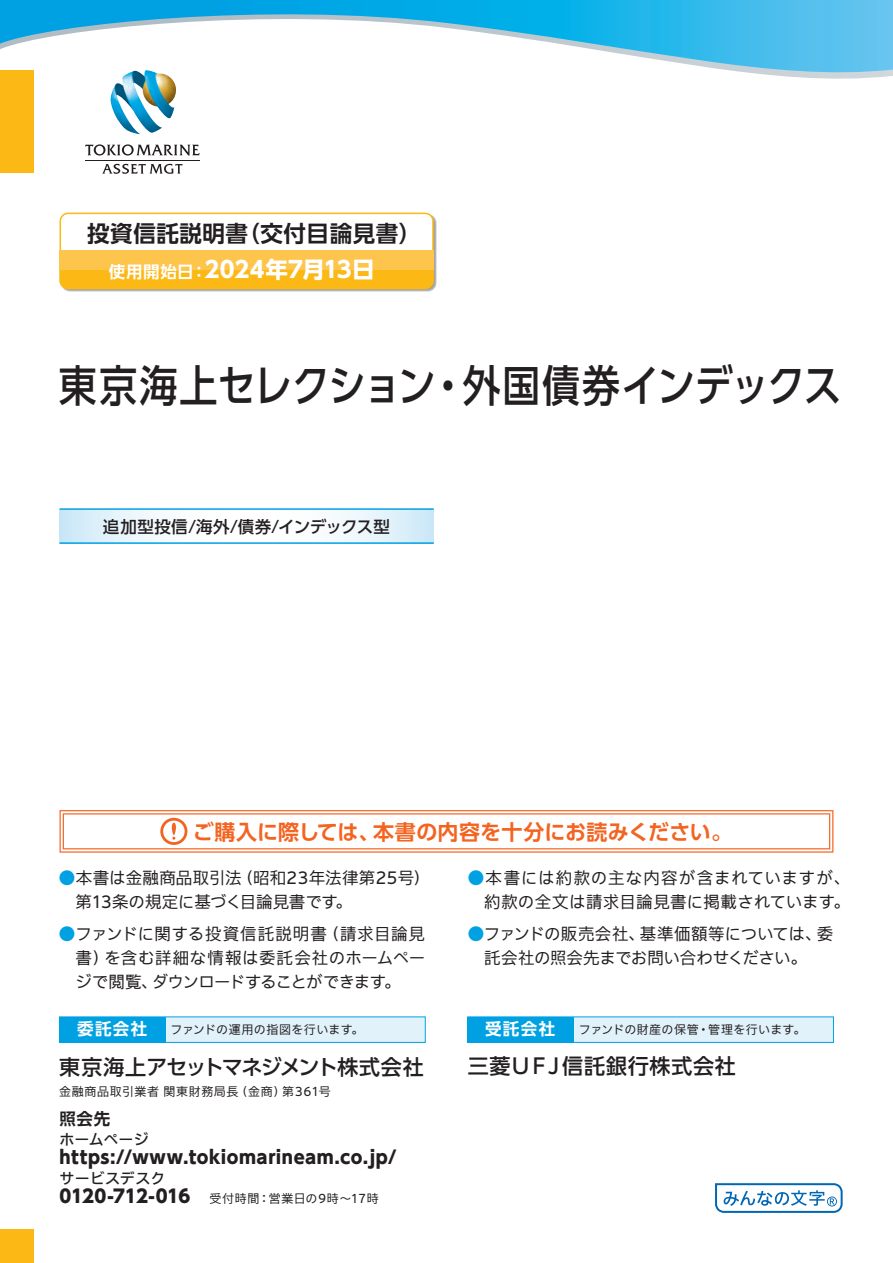
<style>
.page{position:relative;width:893px;height:1263px;background:#fff}
.page>*{position:absolute;margin:0;border:0;box-sizing:border-box;transform-origin:0 0}
.t1{font:500 43.5px "UD Shin Go Pro";color:#231f20;scale:.87 1}
.t2{font:700 22.5px "UD Shin Go Pro";letter-spacing:.01em;color:#fff}
.t3{font:700 22.5px "UD Shin Go Pro De";letter-spacing:.025em;color:#231f20}
.t4{font:700 21px "UD Shin Go Pro De";letter-spacing:.01em;color:#f36421}
.t5{font:500 21px "UD Shin Go Pro";letter-spacing:-.05em;color:#231f20}
.t6{font:500 21px "UD Shin Go Pro";letter-spacing:.035em;color:#231f20}
.t7{font:800 18px "UD Shin Go Pro";letter-spacing:.03em;color:#231f20}
.t8{font:100 16.5px/24px "Iwa UCDA Goth Std";letter-spacing:.005em;color:#231f20}
.t9{font:100 16.5px/24px "Iwa UCDA Goth Std";letter-spacing:.035em;color:#231f20;text-align:right}
.t10{font:100 16.5px/24px "Iwa UCDA Goth Std";letter-spacing:-.02em;color:#231f20;text-align:center}
.t11{font:500 16.5px "UD Shin Go Pro";letter-spacing:.015em;color:#231f20}
.t12{font:700 16.5px "UD Shin Go Pro De";letter-spacing:.085em;color:#fff}
.t13{font:700 16.5px "UD Shin Go Pro De";color:#231f20}
.t14{font:500 15px "Iwa UCDA Goth Std";color:#231f20}
.t15{font:100 12px "Iwa UCDA Goth Std";letter-spacing:.035em;color:#231f20}
.s1{font-family:"UD Shin Go Pro De";font-size:16.5px}
.s2{color:#00a1e3}
.s3{font-family:"UD Shin Go Pro";font-weight:800;font-size:18px}
</style>
<div class="page">
<svg style="left:0;top:0;width:893px;height:79px"></svg>
<div style="left:60px;top:1017px;width:365px;height:25px;background:#e1f2fb"></div>
<div style="left:59px;top:1016px;width:367px;height:27px;border:1px solid #00a1e3"></div>
<div style="left:60px;top:1017px;width:106px;height:25px;background:#00a1e3"></div>
<div style="left:468px;top:1017px;width:365px;height:25px;background:#e1f2fb"></div>
<div style="left:467px;top:1016px;width:367px;height:27px;border:1px solid #00a1e3"></div>
<div style="left:468px;top:1017px;width:106px;height:25px;background:#00a1e3"></div>
<svg style="left:60px;top:810px;width:773px;height:43px"></svg>
<div style="left:0;top:1229px;width:34px;height:34px;background:#fcb814"></div>
<div style="left:0;top:70px;width:34px;height:102px;background:#fcb814"></div>
<img style="left:59px;top:212px;width:378px;height:80px">
<svg style="left:60px;top:213px;width:374px;height:76px"></svg>
<div style="left:60px;top:251px;width:374px;height:19px;background:#fec54d"></div>
<hr style="left:85px;top:160px;width:115px;height:1px;background:#231f20">
<svg style="left:85px;top:144px;width:115px;height:12px"></svg>
<svg style="left:102px;top:164px;width:81px;height:10px"></svg>
<img style="left:110px;top:70px;width:68px;height:64px">
<svg style="left:60px;top:510px;width:374px;height:32px"></svg>
<hr style="left:60px;top:542px;width:374px;height:2px;background:#00a1e3">
<hr style="left:60px;top:508px;width:374px;height:2px;background:#00a1e3">
<svg style="left:715px;top:1183px;width:128px;height:30px"></svg>
<h2 class="t3" style="left:87px;top:215px;width:336px">投資信託説明書（交付目論見書）</h2>
<h2 class="t2" style="left:109px;top:252px;width:267px"><span class="s1">使用開始日：</span>2024年7月13日</h2>
<h1 class="t1" style="left:59px;top:350px;width:901px">東京海上セレクション・外国債券インデックス</h1>
<p class="t11" style="left:103px;top:513px;width:289px">追加型投信/海外/債券/インデックス型</p>
<p class="t4" style="left:193px;top:815px;width:541px">ご購入に際しては、本書の内容を十分にお読みください。</p>
<p class="t8" style="left:75px;top:865px;width:356px;text-indent:-16px"><span class="s2">●</span>本書は金融商品取引法（昭和23年法律第25号）第13条の規定に基づく目論見書です。</p>
<p class="t8" style="left:75px;top:920px;width:351px;text-align:justify;text-indent:-16px"><span class="s2">●</span>ファンドに関する投資信託説明書（請求目論見書）を含む詳細な情報は委託会社のホームページで閲覧、ダウンロードすることができます。</p>
<p class="t9" style="left:468px;top:865px;width:384px"><span class="s2">●</span>本書には約款の主な内容が含まれていますが、約款の全文は請求目論見書に掲載されています。</p>
<p class="t10" style="left:468px;top:920px;width:367px"><span class="s2">●</span>ファンドの販売会社、基準価額等については、委託会社の照会先までお問い合わせください。</p>
<p class="t12" style="left:77px;top:1016px;width:72px">委託会社</p>
<p class="t15" style="left:171px;top:1021px;width:194px">ファンドの運用の指図を行います。</p>
<p class="t12" style="left:485px;top:1016px;width:72px">受託会社</p>
<p class="t15" style="left:579px;top:1021px;width:228px">ファンドの財産の保管・管理を行います。</p>
<p class="t5" style="left:59px;top:1050px;width:366px">東京海上アセットマネジメント株式会社</p>
<p class="t6" style="left:468px;top:1049px;width:270px">三菱ＵＦＪ信託銀行株式会社</p>
<p class="t15" style="left:59px;top:1083px;width:273px">金融商品取引業者 関東財務局長（金商）第361号</p>
<p class="t13" style="left:60px;top:1105px;width:52px">照会先</p>
<p class="t14" style="left:60px;top:1128px;width:91px">ホームページ</p>
<p class="t7" style="left:60px;top:1142px;width:339px">https://www.tokiomarineam.co.jp/</p>
<p class="t14" style="left:60px;top:1167px;width:107px">サービスデスク</p>
<p class="t15" style="left:60px;top:1190px;width:321px"><span class="s3">0120-712-016　</span>受付時間：営業日の9時～17時</p>
</div>
